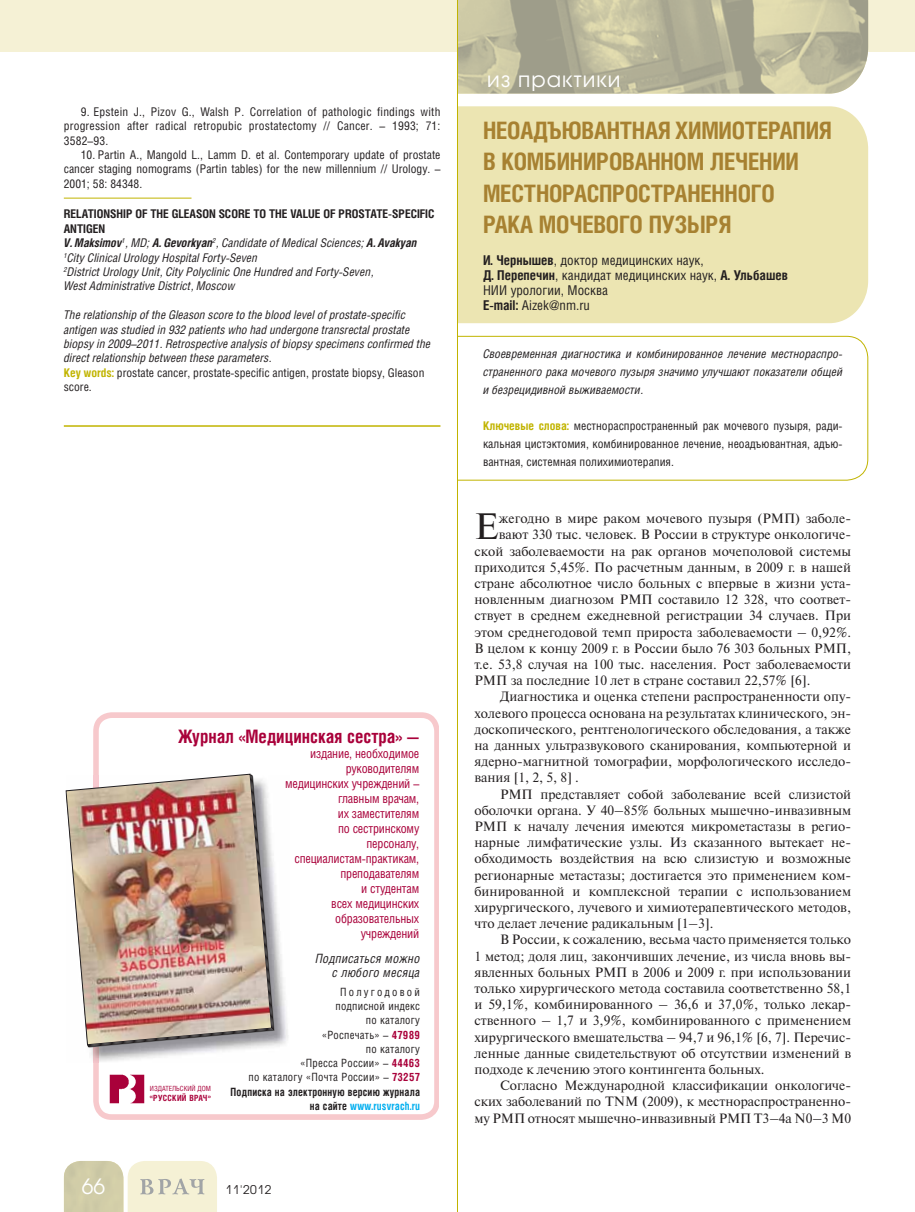
<style>
.page{position:relative;width:915px;height:1212px;background:#fff}
.page>*{position:absolute;margin:0;border:0;box-sizing:border-box;transform-origin:0 0}
.t1{font:36.6px "Newton C";color:#231f20}
.t2{font:700 24px/31.5px "Helios Cond";letter-spacing:-.01em;color:#a78131}
.t3{font:21px "Avant Garde Gothic C";letter-spacing:.05em;color:#fff}
.t4{font:700 18.6px "Helios Cond";color:#a9013a}
.t5{font:13.5px "Newton C";color:#231f20}
.t6{font:13.5px/15px "Helios Cond";color:#231f20}
.t7{font:12.9px/15px "Helios Cond";letter-spacing:-.015em;color:#a9013a;text-align:right}
.t8{font:italic 12.9px/14.2px "Helios Cond";letter-spacing:.02em;color:#231f20;text-align:right}
.t9{font:italic 12px/14.4px "Helios Cond";color:#231f20}
.t10{font:12px/14.4px "Helios Cond";color:#231f20;text-align:justify}
.t11{font:12px "Avant Garde Gothic C";letter-spacing:.05em;color:#231f20}
.t12{font:11.4px/14.2px "Helios Cond";letter-spacing:.02em;color:#231f20;text-align:right}
.t13{font:700 8.55px "Helios Cond";letter-spacing:.035em;color:#a9013a}
.t14{font:7.2px "Helios Cond";color:#a9013a}
.s1{font-weight:700;font-style:normal}
.s2{font-weight:700}
.s3{font-weight:700;font-style:normal;color:#c1b400}
.s4{font-style:normal}
.s5{font-weight:700;color:#a9013a}
.s6{font-weight:700;color:#00aeef}
.s7{font-weight:700;color:#c1b400}
</style>
<div class="page">
<div style="left:0;top:0;width:914px;height:51px;background:#f5f1d5"></div>
<svg style="left:64px;top:1161px;width:153px;height:51px;background:#e3e0c3"></svg>
<hr style="left:64px;top:198px;width:127px;height:1px;background:#c1b400">
<div style="left:458px;top:106px;width:409px;height:217px;background:#ece5b2"></div>
<svg style="left:458px;top:336px;width:410px;height:145px"></svg>
<svg style="left:458px;top:0;width:371px;height:94px;background:#bab79a"></svg>
<img style="left:829px;top:0;width:38px;height:94px">
<hr style="left:457px;top:0;width:1px;height:1212px;background:#c1b400">
<svg style="left:93px;top:713px;width:344px;height:407px"></svg>
<img style="left:91px;top:776px;width:198px;height:286px">
<img style="left:93px;top:1050px;width:6px;height:12px">
<svg style="left:88px;top:774px;width:189px;height:276px"></svg>
<img style="left:67px;top:774px;width:205px;height:271px">
<img style="left:109px;top:1074px;width:35px;height:30px">
<div style="left:64px;top:710px;width:376px;height:413px;border:2px solid #fff"></div>
<hr style="left:64px;top:425px;width:376px;height:2px;background:#c1b400">
<p class="t10" style="left:64px;top:106px;width:378px;text-indent:17px">9. Epstein J., Pizov G., Walsh P. Correlation of pathologic findings with progression after radical retropubic prostatectomy // Cancer. – 1993; 71:<br>3582–93.</p>
<p class="t10" style="left:64px;top:149px;width:378px;text-indent:17px">10. Partin A., Mangold L., Lamm D. et al. Contemporary update of prostate cancer staging nomograms (Partin tables) for the new millennium // Urology. – 2001; 58: 84348.</p>
<p class="t9" style="left:64px;top:208px;width:372px"><span class="s1">RELATIONSHIP OF THE GLEASON SCORE TO THE VALUE OF PROSTATE-SPECIFIC ANTIGEN<br></span><span class="s2">V. Maksimov</span><sup>1</sup>, MD; <span class="s2">A. Gevorkyan</span><sup>2</sup>, Candidate of Medical Sciences; <span class="s2">A. Avakyan </span><sup>1</sup>City Clinical Urology Hospital Forty-Seven<br><sup>2</sup>District Urology Unit, City Polyclinic One Hundred and Forty-Seven,<br>West Administrative District, Moscow</p>
<p class="t9" style="left:64px;top:309px;width:368px">The relationship of the Gleason score to the blood level of prostate-specific antigen was studied in 932 patients who had undergone transrectal prostate biopsy in 2009–2011. Retrospective analysis of biopsy specimens confirmed the direct relationship between these parameters.<br><span class="s3">Key words:</span> <span class="s4">prostate cancer, prostate-specific antigen, prostate biopsy, Gleason score.</span></p>
<h3 class="t4" style="left:178px;top:729px;width:243px">Журнал «Медицинская сестра» —</h3>
<p class="t7" style="left:285px;top:747px;width:136px">издание, необходимое руководителям медицинских учреждений – главным врачам,<br>их заместителям<br>по сестринскому персоналу, специалистам-практикам, преподавателям<br>и студентам<br>всех медицинских образовательных учреждений</p>
<p class="t8" style="left:315px;top:953px;width:106px">Подписаться можно с любого месяца</p>
<p class="t12" style="left:230px;top:986px;width:191px">Полугодовой<br>подписной индекс<br>по каталогу<br>«Роспечать» – <span class="s5">47989<br></span>по каталогу<br>«Пресса России» – <span class="s5">44463<br></span>по каталогу «Почта России» – <span class="s5">73257<br></span><span class="s2">Подписка на электронную версию журнала на сайте</span> <span class="s6">www.rusvrach.ru</span></p>
<p class="t14" style="left:150px;top:1085px;width:62px">ИЗДАТЕЛЬСКИЙ ДОМ</p>
<p class="t13" style="left:150px;top:1094px;width:62px">«РУССКИЙ ВРАЧ»</p>
<h3 class="t3" style="left:82px;top:1177px;width:25px">66</h3>
<p class="t11" style="left:225px;top:1184px;width:47px">11'2012</p>
<h3 class="t3" style="left:487px;top:70px;width:135px">из практики</h3>
<h2 class="t2" style="left:483px;top:117px;width:350px">НЕОАДЪЮВАНТНАЯ ХИМИОТЕРАПИЯ<br>В КОМБИНИРОВАННОМ ЛЕЧЕНИИ<br>МЕСТНОРАСПРОСТРАНЕННОГО<br>РАКА МОЧЕВОГО ПУЗЫРЯ</h2>
<p class="t6" style="left:483px;top:254px;width:306px"><span class="s2">И. Чернышев</span>, доктор медицинских наук,<br><span class="s2">Д. Перепечин</span>, кандидат медицинских наук, <span class="s2">А. Ульбашев </span>НИИ урологии, Москва<br><span class="s2">E-mail:</span> Aizek@nm.ru</p>
<p class="t9" style="left:483px;top:346px;width:361px;line-height:18px;text-align:justify">Своевременная диагностика и комбинированное лечение местнораспро&shy;страненного рака мочевого пузыря значимо улучшают показатели общей и безрецидивной выживаемости.</p>
<p class="t10" style="left:483px;top:418px;width:361px;line-height:18px"><span class="s7">Ключевые слова:</span> местнораспространенный рак мочевого пузыря, ради&shy;кальная цистэктомия, комбинированное лечение, неоадъювантная, адъю&shy;вантная, системная полихимиотерапия.</p>
<h1 class="t1" style="left:474px;top:513px;width:26px">Е</h1>
<p class="t5" style="left:498px;top:513px;width:353px">жегодно в мире раком мочевого пузыря (РМП) заболе-</p>
<p class="t5" style="left:498px;top:530px;width:353px">вают 330 тыс. человек. В России в структуре онкологиче-</p>
<p class="t5" style="left:474px;top:546px;width:378px">ской заболеваемости на рак органов мочеполовой системы</p>
<p class="t5" style="left:474px;top:562px;width:378px">приходится 5,45%. По расчетным данным, в 2009 г. в нашей</p>
<p class="t5" style="left:474px;top:578px;width:378px">стране абсолютное число больных с впервые в жизни уста-</p>
<p class="t5" style="left:474px;top:594px;width:378px">новленным диагнозом РМП составило 12 328, что соответ-</p>
<p class="t5" style="left:474px;top:611px;width:378px">ствует в среднем ежедневной регистрации 34 случаев. При</p>
<p class="t5" style="left:474px;top:627px;width:378px">этом среднегодовой темп прироста заболеваемости – 0,92%.</p>
<p class="t5" style="left:474px;top:643px;width:378px">В целом к концу 2009 г. в России было 76 303 больных РМП,</p>
<p class="t5" style="left:474px;top:659px;width:378px">т.е. 53,8 случая на 100 тыс. населения. Рост заболеваемости</p>
<p class="t5" style="left:474px;top:675px;width:337px">РМП за последние 10 лет в стране составил 22,57% [6].</p>
<p class="t5" style="left:500px;top:692px;width:352px">Диагностика и оценка степени распространенности опу-</p>
<p class="t5" style="left:474px;top:708px;width:378px">холевого процесса основана на результатах клинического, эн-</p>
<p class="t5" style="left:474px;top:724px;width:378px">доскопического, рентгенологического обследования, а также</p>
<p class="t5" style="left:474px;top:740px;width:378px">на данных ультразвукового сканирования, компьютерной и</p>
<p class="t5" style="left:474px;top:756px;width:378px">ядерно-магнитной томографии, морфологического исследо-</p>
<p class="t5" style="left:474px;top:773px;width:106px">вания [1, 2, 5, 8] .</p>
<p class="t5" style="left:500px;top:789px;width:352px">РМП представляет собой заболевание всей слизистой</p>
<p class="t5" style="left:474px;top:805px;width:378px">оболочки органа. У 40–85% больных мышечно-инвазивным</p>
<p class="t5" style="left:474px;top:821px;width:378px">РМП к началу лечения имеются микрометастазы в регио-</p>
<p class="t5" style="left:474px;top:837px;width:378px">нарные лимфатические узлы. Из сказанного вытекает не-</p>
<p class="t5" style="left:474px;top:854px;width:378px">обходимость воздействия на всю слизистую и возможные</p>
<p class="t5" style="left:474px;top:870px;width:378px">регионарные метастазы; достигается это применением ком-</p>
<p class="t5" style="left:474px;top:886px;width:378px">бинированной и комплексной терапии с использованием</p>
<p class="t5" style="left:474px;top:902px;width:378px">хирургического, лучевого и химиотерапевтического методов,</p>
<p class="t5" style="left:474px;top:918px;width:240px">что делает лечение радикальным [1–3].</p>
<p class="t5" style="left:500px;top:935px;width:352px">В России, к сожалению, весьма часто применяется только</p>
<p class="t5" style="left:474px;top:951px;width:378px">1 метод; доля лиц, закончивших лечение, из числа вновь вы-</p>
<p class="t5" style="left:474px;top:967px;width:378px">явленных больных РМП в 2006 и 2009 г. при использовании</p>
<p class="t5" style="left:474px;top:983px;width:378px">только хирургического метода составила соответственно 58,1</p>
<p class="t5" style="left:474px;top:999px;width:378px">и 59,1%, комбинированного – 36,6 и 37,0%, только лекар-</p>
<p class="t5" style="left:474px;top:1016px;width:378px">ственного – 1,7 и 3,9%, комбинированного с применением</p>
<p class="t5" style="left:474px;top:1032px;width:378px">хирургического вмешательства – 94,7 и 96,1% [6, 7]. Перечис-</p>
<p class="t5" style="left:474px;top:1048px;width:378px">ленные данные свидетельствуют об отсутствии изменений в</p>
<p class="t5" style="left:474px;top:1064px;width:291px">подходе к лечению этого контингента больных.</p>
<p class="t5" style="left:500px;top:1080px;width:352px">Согласно Международной классификации онкологиче-</p>
<p class="t5" style="left:474px;top:1097px;width:378px">ских заболеваний по TNM (2009), к местнораспространенно-</p>
<p class="t5" style="left:474px;top:1113px;width:378px">му РМП относят мышечно-инвазивный РМП Т3–4a N0–3 М0</p>
</div>
